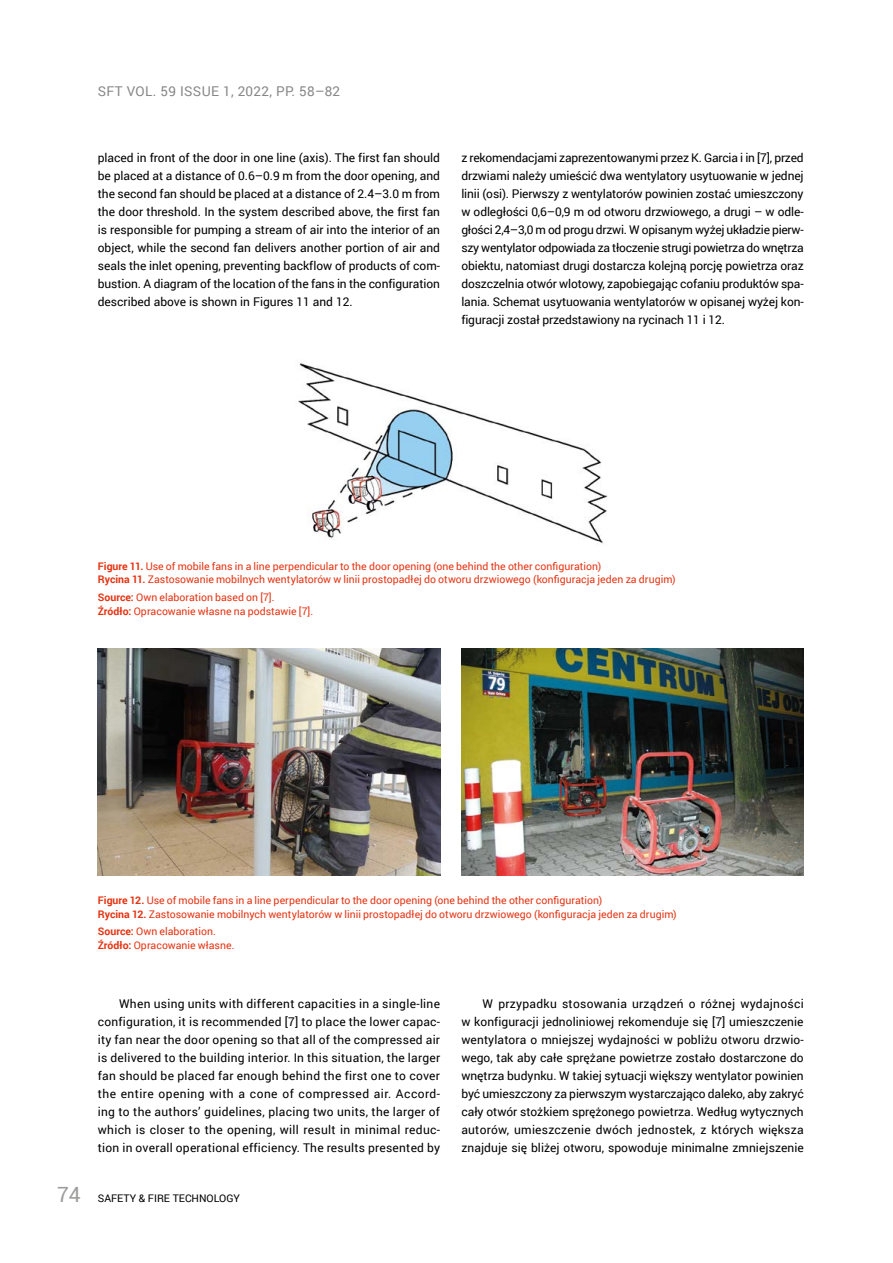
<style>
.page{position:relative;width:893px;height:1263px;background:#fff}
.page>*{position:absolute;margin:0;border:0;box-sizing:border-box;transform-origin:0 0}
.t1{font:13.5px "Roboto";letter-spacing:.025em;color:#878787}
.t2{font:12px/18px "Roboto";color:#000;text-align:justify}
.t3{font:10.5px/13.5px "Roboto";color:#e63312}
.t4{font:10.5px "Roboto";color:#000}
.s1{font-weight:700}
.s2{font-size:21px;color:#9d9d9c}
</style>
<div class="page">
<img style="left:298px;top:363px;width:310px;height:182px">
<img style="left:98px;top:648px;width:342px;height:228px">
<img style="left:461px;top:648px;width:343px;height:228px">
<p class="t1" style="left:98px;top:82px;width:244px">SFT VOL. 59 ISSUE 1, 2022, PP. 58–82</p>
<p class="t2" style="left:98px;top:148px;width:344px">placed in front of the door in one line (axis). The first fan should be placed at a distance of 0.6–0.9 m from the door opening, and the second fan should be placed at a distance of 2.4–3.0 m from the door threshold. In the system described above, the first fan is responsible for pumping a stream of air into the interior of an object, while the second fan delivers another portion of air and seals the inlet opening, preventing backflow of products of com&shy;bustion. A diagram of the location of the fans in the configuration described above is shown in Figures 11 and 12.</p>
<p class="t2" style="left:461px;top:148px;width:344px">z rekomendacjami zaprezentowanymi przez K. Garcia i in [7], przed drzwiami należy umieścić dwa wentylatory usytuowanie w jednej linii (osi). Pierwszy z wentylatorów powinien zostać umieszczony w odległości 0,6–0,9 m od otworu drzwiowego, a drugi – w odle&shy;głości 2,4–3,0 m od progu drzwi. W opisanym wyżej układzie pierw&shy;szy wentylator odpowiada za tłoczenie strugi powietrza do wnętrza obiektu, natomiast drugi dostarcza kolejną porcję powietrza oraz doszczelnia otwór wlotowy, zapobiegając cofaniu produktów spa&shy;lania. Schemat usytuowania wentylatorów w opisanej wyżej kon&shy;figuracji został przedstawiony na rycinach 11 i 12.</p>
<p class="t3" style="left:98px;top:559px;width:579px"><span class="s1">Figure 11.</span> Use of mobile fans in a line perpendicular to the door opening (one behind the other configuration)<br><span class="s1">Rycina 11.</span> Zastosowanie mobilnych wentylatorów w linii prostopadłej do otworu drzwiowego (konfiguracja jeden za drugim)</p>
<p class="t3" style="left:98px;top:590px;width:217px"><span class="s1">Source:</span> Own elaboration based on [7].<br><span class="s1">Źródło:</span> Opracowanie własne na podstawie [7].</p>
<p class="t3" style="left:98px;top:893px;width:580px"><span class="s1">Figure 12.</span> Use of mobile fans in a line perpendicular to the door opening (one behind the other configuration)<br><span class="s1">Rycina 12.</span> Zastosowanie mobilnych wentylatorów w linii prostopadłej do otworu drzwiowego (konfiguracja jeden za drugim)</p>
<p class="t3" style="left:98px;top:924px;width:138px"><span class="s1">Source:</span> Own elaboration.<br><span class="s1">Źródło:</span> Opracowanie własne.</p>
<p class="t2" style="left:98px;top:994px;width:344px;text-indent:21px">When using units with different capacities in a single-line configuration, it is recommended [7] to place the lower capac&shy;ity fan near the door opening so that all of the compressed air is delivered to the building interior. In this situation, the larger fan should be placed far enough behind the first one to cover the entire opening with a cone of compressed air. Accord&shy;ing to the authors’ guidelines, placing two units, the larger of which is closer to the opening, will result in minimal reduc&shy;tion in overall operational efficiency. The results presented by</p>
<p class="t2" style="left:461px;top:994px;width:344px;text-indent:21px">W przypadku stosowania urządzeń o różnej wydajności w konfiguracji jednoliniowej rekomenduje się [7] umieszczenie wentylatora o mniejszej wydajności w pobliżu otworu drzwio&shy;wego, tak aby całe sprężane powietrze zostało dostarczone do wnętrza budynku. W takiej sytuacji większy wentylator powinien być umieszczony za pierwszym wystarczająco daleko, aby zakryć cały otwór stożkiem sprężonego powietrza. Według wytycznych autorów, umieszczenie dwóch jednostek, z których większa znajduje się bliżej otworu, spowoduje minimalne zmniejszenie</p>
<p class="t4" style="left:57px;top:1190px;width:184px"><span class="s2">74</span> SAFETY &amp; FIRE TECHNOLOGY</p>
</div>
